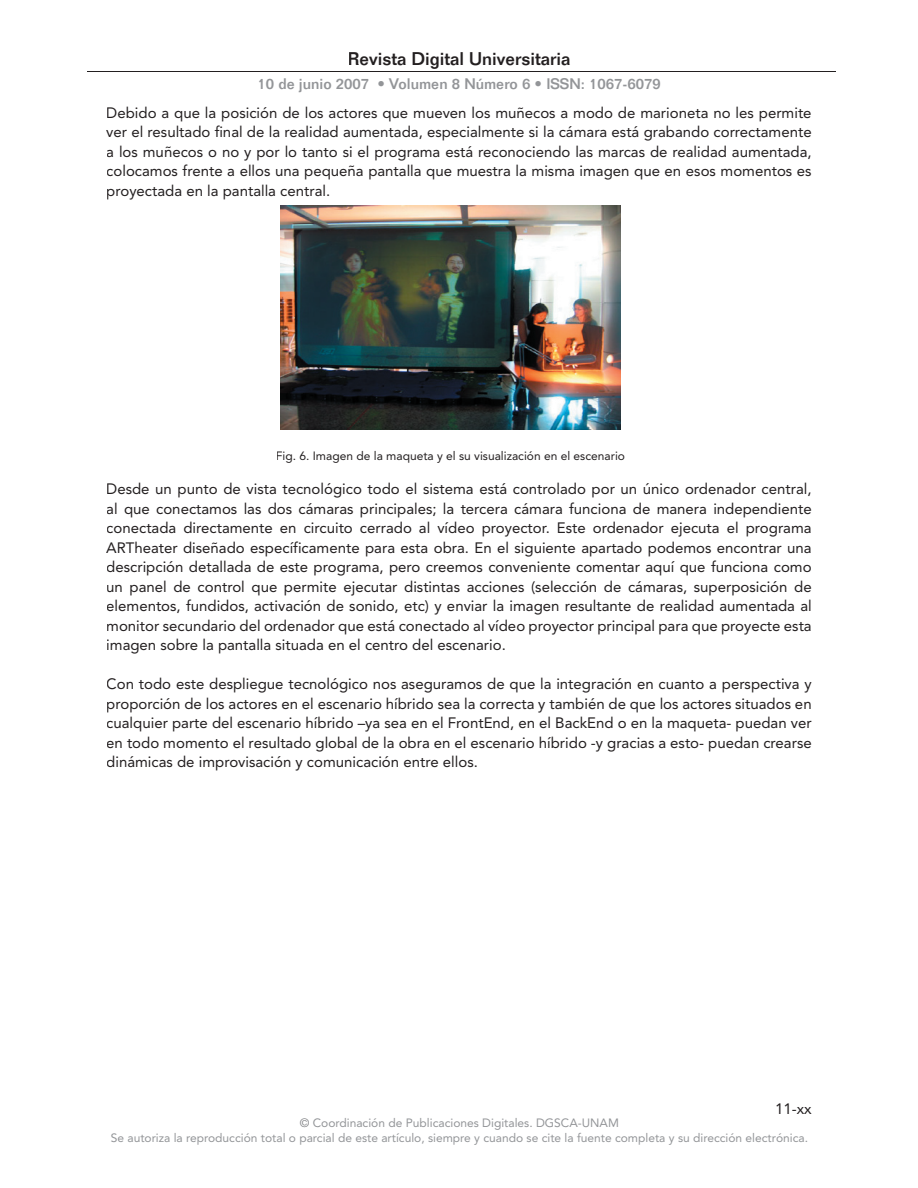
<style>
.page{position:relative;width:918px;height:1188px;background:#fff}
.page>*{position:absolute;margin:0;border:0;box-sizing:border-box;transform-origin:0 0}
.t1{font:500 18px "Folio";color:#231f20}
.t2{font:15px/19.5px "Avenir";color:#231f20;text-align:justify}
.t3{font:500 15px "Folio";color:#939598}
.t4{font:12px/15px "Avenir";color:#939598;text-align:center}
.t5{font:12px "Avenir";color:#231f20}
.s1{color:#808285}
</style>
<div class="page">
<hr style="left:87px;top:71px;width:749px;height:1px;background:#231f20">
<img style="left:281px;top:206px;width:339px;height:224px">
<p class="t1" style="left:348px;top:48px;width:224px">Revista Digital Universitaria</p>
<p class="t3" style="left:258px;top:75px;width:405px">10 de junio 2007 • Volumen 8 Número 6 • ISSN: 1067-6079</p>
<p class="t2" style="left:106px;top:103px;width:707px">Debido a que la posición de los actores que mueven los muñecos a modo de marioneta no les permite ver el resultado final de la realidad aumentada, especialmente si la cámara está grabando correctamente a los muñecos o no y por lo tanto si el programa está reconociendo las marcas de realidad aumentada, colocamos frente a ellos una pequeña pantalla que muestra la misma imagen que en esos momentos es proyectada en la pantalla central.</p>
<p class="t5" style="left:276px;top:449px;width:351px">Fig. 6. Imagen de la maqueta y el su visualización en el escenario</p>
<p class="t2" style="left:106px;top:479px;width:707px">Desde un punto de vista tecnológico todo el sistema está controlado por un único ordenador central, al que conectamos las dos cámaras principales; la tercera cámara funciona de manera independiente conectada directamente en circuito cerrado al vídeo proyector. Este ordenador ejecuta el programa ARTheater diseñado específicamente para esta obra. En el siguiente apartado podemos encontrar una descripción detallada de este programa, pero creemos conveniente comentar aquí que funciona como un panel de control que permite ejecutar distintas acciones (selección de cámaras, superposición de elementos, fundidos, activación de sonido, etc) y enviar la imagen resultante de realidad aumentada al monitor secundario del ordenador que está conectado al vídeo proyector principal para que proyecte esta imagen sobre la pantalla situada en el centro del escenario.</p>
<p class="t2" style="left:106px;top:674px;width:707px">Con todo este despliegue tecnológico nos aseguramos de que la integración en cuanto a perspectiva y proporción de los actores en el escenario híbrido sea la correcta y también de que los actores situados en cualquier parte del escenario híbrido –ya sea en el FrontEnd, en el BackEnd o en la maqueta- puedan ver en todo momento el resultado global de la obra en el escenario híbrido -y gracias a esto- puedan crearse dinámicas de improvisación y comunicación entre ellos.</p>
<p class="t2" style="left:775px;top:1099px;width:38px">11-xx</p>
<p class="t4" style="left:111px;top:1116px;width:699px"><span class="s1">©</span> Coordinación de Publicaciones Digitales. DGSCA-UNAM<br>Se autoriza la reproducción total o parcial de este artículo, siempre y cuando se cite la fuente completa y su dirección electrónica.</p>
</div>
